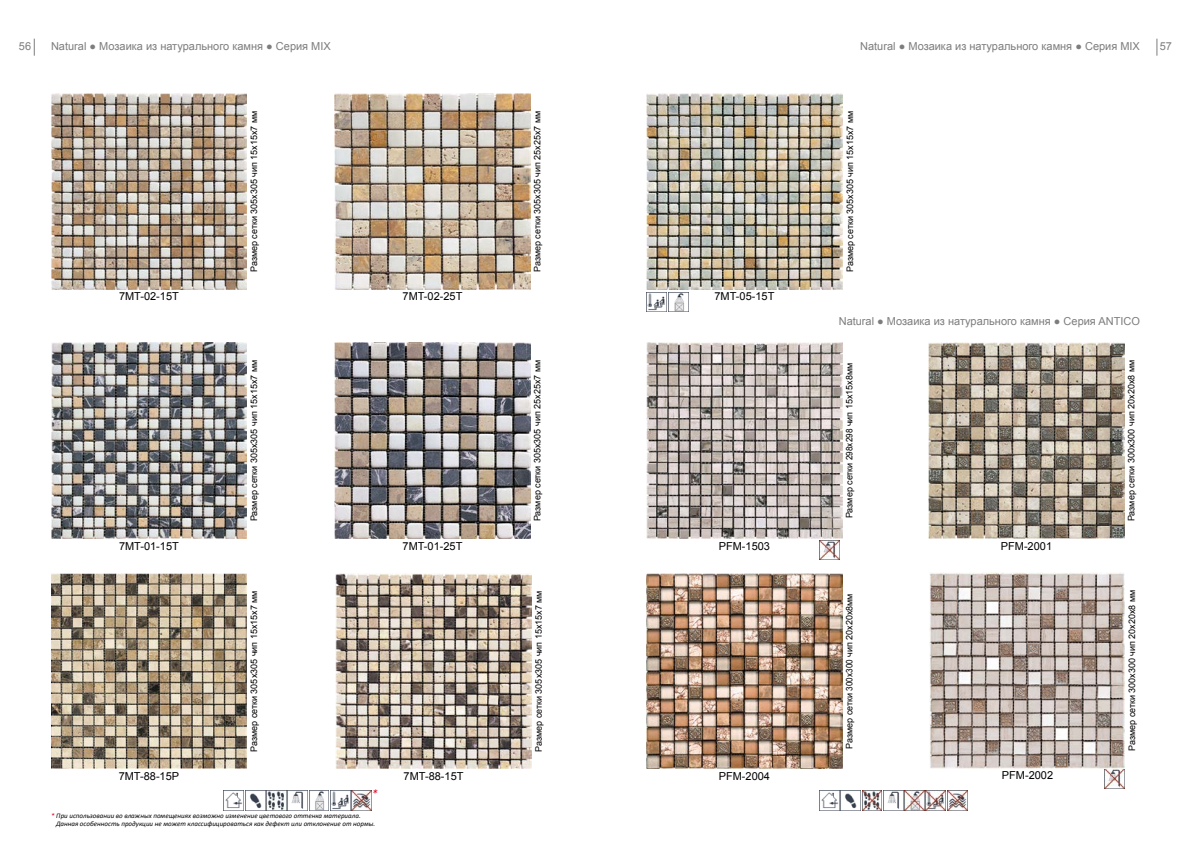
<style>
.page{position:relative;width:1191px;height:842px;background:#fff}
.page>*{position:absolute;margin:0;border:0;box-sizing:border-box;transform-origin:0 0}
.t1{font:11px "Arial";color:#7d7d7d}
.t2{font:11px "Arial";color:#000}
.t3{font:italic 11px "Calibri";color:#df0023}
.t4{font:9px "Arial";color:#000}
.t5{font:italic 7px/8px "Calibri";color:#000}
.s1{color:#df0023}
</style>
<div class="page">
<svg style="left:34px;top:39px;width:1px;height:17px"></svg>
<svg style="left:1156px;top:39px;width:1px;height:17px"></svg>
<img style="left:334px;top:343px;width:196px;height:195px">
<img style="left:334px;top:94px;width:196px;height:195px">
<img style="left:51px;top:343px;width:196px;height:195px">
<img style="left:336px;top:573px;width:195px;height:196px">
<img style="left:51px;top:573px;width:196px;height:196px">
<img style="left:51px;top:94px;width:196px;height:195px">
<img style="left:288px;top:791px;width:83px;height:20px">
<img style="left:224px;top:791px;width:62px;height:20px">
<img style="left:647px;top:292px;width:41px;height:20px">
<img style="left:947px;top:791px;width:20px;height:20px">
<img style="left:924px;top:791px;width:21px;height:20px">
<img style="left:819px;top:791px;width:41px;height:20px">
<img style="left:862px;top:791px;width:62px;height:20px">
<img style="left:819px;top:540px;width:20px;height:20px">
<img style="left:1104px;top:768px;width:20px;height:20px">
<img style="left:646px;top:94px;width:196px;height:195px">
<img style="left:646px;top:343px;width:196px;height:195px">
<img style="left:929px;top:572px;width:195px;height:196px">
<img style="left:928px;top:343px;width:196px;height:195px">
<img style="left:646px;top:573px;width:196px;height:196px">
<p class="t1" style="left:51px;top:39px;width:281px">Natural ● Мозаика из натурального камня ● Серия MIX</p>
<p class="t1" style="left:860px;top:39px;width:281px">Natural ● Мозаика из натурального камня ● Серия MIX</p>
<p class="t1" style="left:19px;top:39px;width:14px">56</p>
<p class="t1" style="left:1159px;top:39px;width:14px">57</p>
<p class="t4" style="left:248px;top:272px;width:163px;rotate:-90deg">Размер сетки 305х305 чип 15x15х7 мм</p>
<p class="t4" style="left:531px;top:272px;width:163px;rotate:-90deg">Размер сетки 305х305 чип 25x25х7 мм</p>
<p class="t4" style="left:844px;top:272px;width:163px;rotate:-90deg">Размер сетки 305х305 чип 15х15х7 мм</p>
<p class="t2" style="left:119px;top:289px;width:61px">7MT-02-15T</p>
<p class="t2" style="left:402px;top:289px;width:61px">7MT-02-25T</p>
<p class="t2" style="left:714px;top:289px;width:61px">7MT-05-15T</p>
<p class="t1" style="left:838px;top:314px;width:303px">Natural ● Мозаика из натурального камня ● Серия ANTICO</p>
<p class="t4" style="left:248px;top:521px;width:163px;rotate:-90deg">Размер сетки 305х305 чип 15x15х7 мм</p>
<p class="t4" style="left:531px;top:521px;width:163px;rotate:-90deg">Размер сетки 305х305 чип 25x25х7 мм</p>
<p class="t4" style="left:843px;top:518px;width:157px;rotate:-90deg">Размер сетки 298х298 чип 15х15x8мм</p>
<p class="t4" style="left:1125px;top:521px;width:163px;rotate:-90deg">Размер сетки 300x300 чип 20x20x8 мм</p>
<p class="t2" style="left:119px;top:538px;width:61px">7MT-01-15T</p>
<p class="t2" style="left:402px;top:538px;width:61px">7MT-01-25T</p>
<p class="t2" style="left:718px;top:538px;width:53px">PFM-1503</p>
<p class="t2" style="left:1000px;top:538px;width:53px">PFM-2001</p>
<p class="t4" style="left:248px;top:752px;width:163px;rotate:-90deg">Размер сетки 305х305 чип 15x15х7 мм</p>
<p class="t4" style="left:532px;top:752px;width:163px;rotate:-90deg">Размер сетки 305х305 чип 15x15х7 мм</p>
<p class="t4" style="left:843px;top:749px;width:157px;rotate:-90deg">Размер сетки 300х300 чип 20х20x8мм</p>
<p class="t4" style="left:1126px;top:751px;width:163px;rotate:-90deg">Размер сетки 300x300 чип 20x20x8 мм</p>
<p class="t2" style="left:119px;top:769px;width:62px">7MT-88-15P</p>
<p class="t2" style="left:403px;top:769px;width:61px">7MT-88-15T</p>
<p class="t2" style="left:718px;top:769px;width:53px">PFM-2004</p>
<p class="t2" style="left:1001px;top:768px;width:53px">PFM-2002</p>
<p class="t3" style="left:372px;top:785px;width:7px">*</p>
<p class="t5" style="left:56px;top:811px;width:321px;text-indent:-5px"><span class="s1">*</span> При использовании во влажных помещениях возможно изменение цветового оттенка материала.<br>Данная особенность продукции не может классифицироваться как дефект или отклонение от нормы.</p>
</div>
